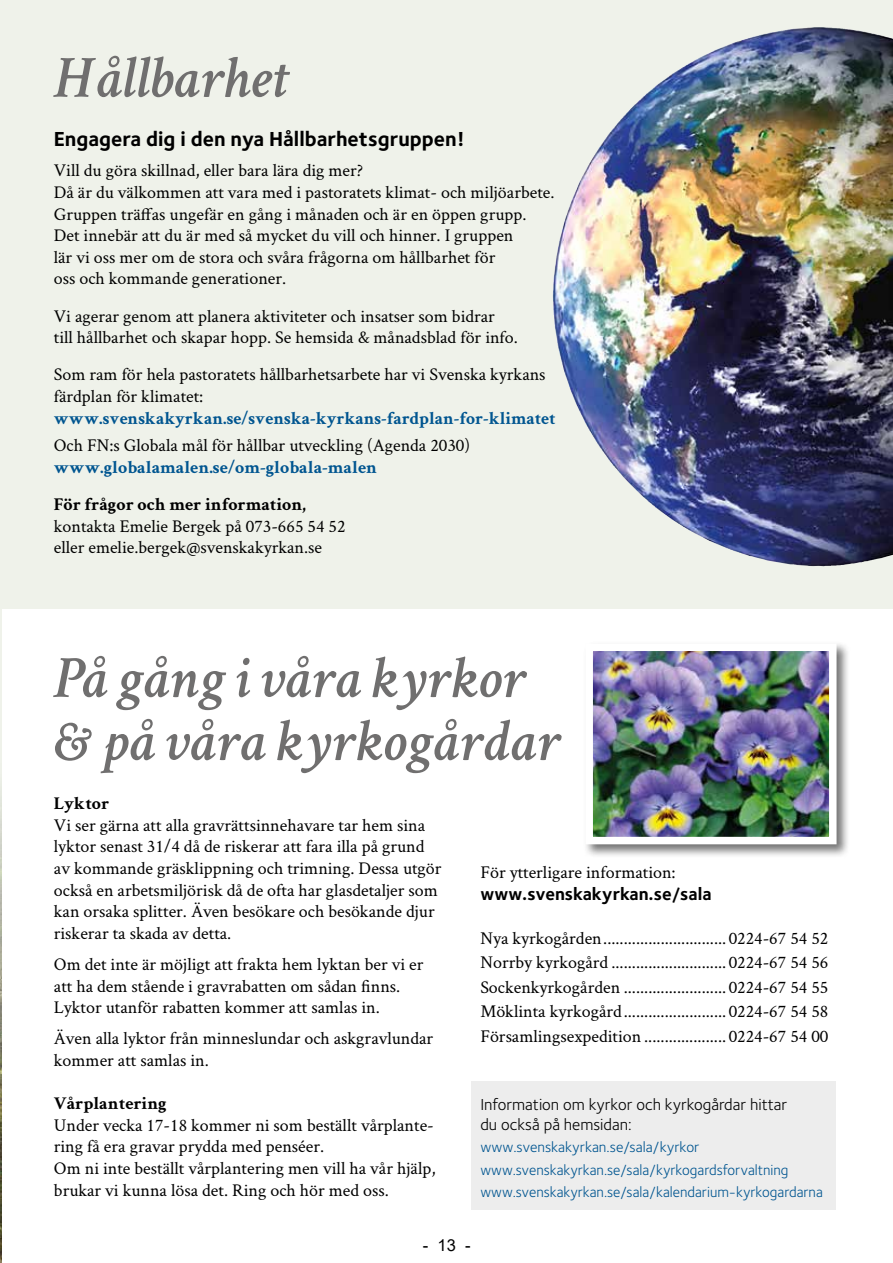
<style>
.page{position:relative;width:893px;height:1263px;background:#fff}
.page>*{position:absolute;margin:0;border:0;box-sizing:border-box;transform-origin:0 0}
.t1{font:italic 600 60px/63px "Crimson Svk";color:#706f6f}
.t2{font:700 21px "Foundry Sterling OT3";color:#000}
.t3{font:18px/21.6px "Crimson Svk";color:#000}
.t4{font:700 18px "Crimson Svk";color:#005590}
.t5{font:700 18px "Crimson Svk";color:#000}
.t6{font:700 18px "Foundry Sterling OT3";color:#000}
.t7{font:16.5px/19.8px "Foundry Sterling OT3";color:#000}
.t8{font:16.5px "Arial";color:#000}
.t9{font:15px/22.5px "Foundry Sterling OT3";color:#005590}
</style>
<div class="page">
<hr style="left:0;top:0;width:2px;height:1263px;background:#eff2ea">
<img style="left:0;top:795px;width:2px;height:468px">
<div style="left:472px;top:1080px;width:364px;height:129px;background:#ededed"></div>
<div style="left:583px;top:641px;width:267px;height:217px;background:#000;opacity:.55"></div>
<img style="left:594px;top:652px;width:233px;height:183px">
<div style="left:585px;top:643px;width:251px;height:201px;border:8px solid #fff"></div>
<img style="left:2px;top:0;width:891px;height:609px">
<img style="left:657px;top:28px;width:154px;height:57px">
<h1 class="t1" style="left:54px;top:42px;width:235px">Hållbarhet</h1>
<p class="t2" style="left:54px;top:122px;width:413px">Engagera dig i den nya Hållbarhetsgruppen!</p>
<p class="t3" style="left:54px;top:159px;width:502px">Vill du göra skillnad, eller bara lära dig mer?<br>Då är du välkommen att vara med i pastoratets klimat- och miljöarbete.<br>Gruppen träffas ungefär en gång i månaden och är en öppen grupp.<br>Det innebär att du är med så mycket du vill och hinner. I gruppen<br>lär vi oss mer om de stora och svåra frågorna om hållbarhet för<br>oss och kommande generationer.</p>
<p class="t3" style="left:54px;top:304px;width:466px">Vi agerar genom att planera aktiviteter och insatser som bidrar till hållbarhet och skapar hopp. Se hemsida &amp; månadsblad för info.</p>
<p class="t3" style="left:54px;top:363px;width:493px">Som ram för hela pastoratets hållbarhetsarbete har vi Svenska kyrkans färdplan för klimatet:</p>
<p class="t4" style="left:54px;top:407px;width:503px">www.svenskakyrkan.se/svenska-kyrkans-fardplan-for-klimatet</p>
<p class="t3" style="left:54px;top:434px;width:418px">Och FN:s Globala mål för hållbar utveckling (Agenda 2030)</p>
<p class="t4" style="left:54px;top:456px;width:325px">www.globalamalen.se/om-globala-malen</p>
<p class="t5" style="left:54px;top:493px;width:254px">För frågor och mer information,</p>
<p class="t3" style="left:54px;top:514px;width:293px">kontakta Emelie Bergek på 073-665 54 52 eller emelie.bergek@svenskakyrkan.se</p>
<h1 class="t1" style="left:54px;top:642px;width:507px">På gång i våra kyrkor &amp; på våra kyrkogårdar</h1>
<p class="t5" style="left:54px;top:792px;width:57px">Lyktor</p>
<p class="t3" style="left:54px;top:813px;width:389px">Vi ser gärna att alla gravrättsinnehavare tar hem sina lyktor senast 31/4 då de riskerar att fara illa på grund av kommande gräsklippning och trimning. Dessa utgör också en arbetsmiljörisk då de ofta har glasdetaljer som kan orsaka splitter. Även besökare och besökande djur riskerar ta skada av detta.</p>
<p class="t3" style="left:54px;top:953px;width:371px">Om det inte är möjligt att frakta hem lyktan ber vi er att ha dem stående i gravrabatten om sådan finns.<br>Lyktor utanför rabatten kommer att samlas in.</p>
<p class="t3" style="left:54px;top:1027px;width:381px">Även alla lyktor från minneslundar och askgravlundar kommer att samlas in.</p>
<p class="t5" style="left:54px;top:1092px;width:114px">Vårplantering</p>
<p class="t3" style="left:54px;top:1113px;width:383px">Under vecka 17-18 kommer ni som beställt vårplante&shy;ring få era gravar prydda med penséer.<br>Om ni inte beställt vårplantering men vill ha vår hjälp, brukar vi kunna lösa det. Ring och hör med oss.</p>
<p class="t3" style="left:480px;top:861px;width:197px">För ytterligare information:</p>
<p class="t6" style="left:480px;top:880px;width:233px">www.svenskakyrkan.se/sala</p>
<p class="t3" style="left:480px;top:925px;width:350px;line-height:24.6px;text-align:justify">Nya kyrkogården.............................. 0224-67 54 52<br>Norrby kyrkogård ............................ 0224-67 54 56<br>Sockenkyrkogården ......................... 0224-67 54 55<br>Möklinta kyrkogård......................... 0224-67 54 58<br>Församlingsexpedition .................... 0224-67 54 00</p>
<p class="t7" style="left:480px;top:1093px;width:308px">Information om kyrkor och kyrkogårdar hittar du också på hemsidan:</p>
<p class="t9" style="left:480px;top:1135px;width:344px">www.svenskakyrkan.se/sala/kyrkor www.svenskakyrkan.se/sala/kyrkogardsforvaltning www.svenskakyrkan.se/sala/kalendarium-kyrkogardarna</p>
<p class="t8" style="left:423px;top:1233px;width:49px">- 13 -</p>
</div>
